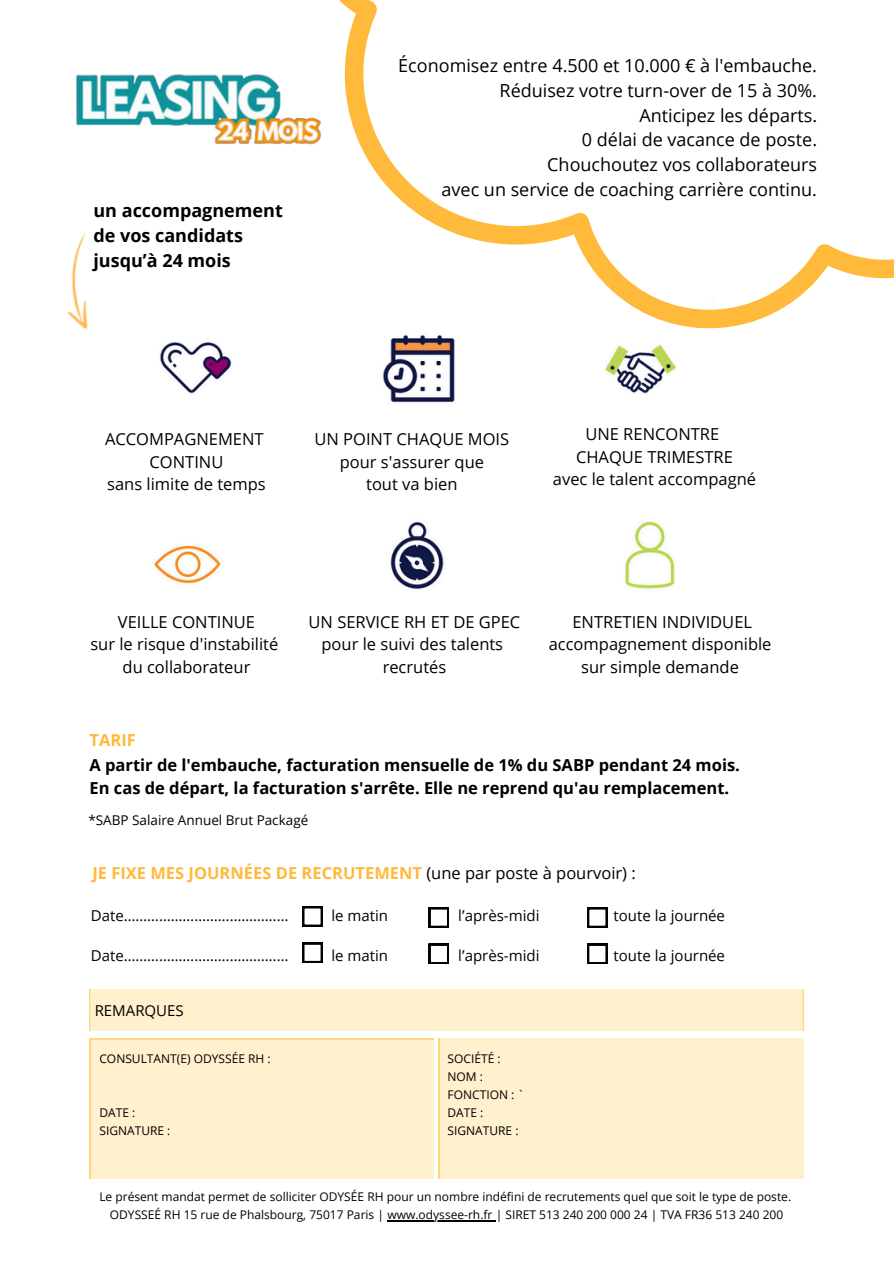
<style>
.page{position:relative;width:894px;height:1264px;background:#fff}
.page>*{position:absolute;margin:0;border:0;box-sizing:border-box;transform-origin:0 0}
.t1{font:18px/24.8px "Open Sans";color:#000;text-align:right}
.t2{font:700 18px/24.8px "Open Sans";color:#000}
.t3{font:16.5px/22.5px "Open Sans";color:#000;text-align:center}
.t4{font:700 16.5px/22.5px "Open Sans";color:#000}
.t5{font:700 16.5px "Open Sans";color:#ffb93b}
.t6{font:15px "Open Sans";color:#000}
.t7{font:13.5px "Open Sans";color:#000}
.t8{font:12px/18px "Open Sans";color:#000}
.s1{font-weight:400;color:#000}
</style>
<div class="page">
<svg style="left:302px;top:906px;width:20px;height:20px"></svg>
<svg style="left:302px;top:942px;width:20px;height:20px"></svg>
<svg style="left:428px;top:907px;width:21px;height:20px"></svg>
<svg style="left:428px;top:943px;width:21px;height:20px"></svg>
<svg style="left:587px;top:907px;width:20px;height:20px"></svg>
<svg style="left:587px;top:943px;width:20px;height:20px"></svg>
<img style="left:76px;top:74px;width:52px;height:52px">
<img style="left:67px;top:233px;width:21px;height:96px">
<img style="left:154px;top:545px;width:67px;height:39px">
<svg style="left:128px;top:0;width:765px;height:403px"></svg>
<hr style="left:387px;top:1219px;width:108px;height:1px;background:#000">
<img style="left:390px;top:522px;width:54px;height:67px">
<img style="left:625px;top:521px;width:50px;height:68px">
<h3 class="t2" style="left:93px;top:198px;width:191px">un accompagnement de vos candidats jusqu’à 24 mois</h3>
<p class="t1" style="left:398px;top:53px;width:420px">Économisez entre 4.500 et 10.000 € à l'embauche.<br>Réduisez votre turn-over de 15 à 30%.<br>Anticipez les départs.<br>0 délai de vacance de poste.<br>Chouchoutez vos collaborateurs<br>avec un service de coaching carrière continu.</p>
<p class="t3" style="left:105px;top:428px;width:162px">ACCOMPAGNEMENT<br>CONTINU<br>sans limite de temps</p>
<p class="t3" style="left:314px;top:428px;width:196px">UN POINT CHAQUE MOIS pour s'assurer que<br>tout va bien</p>
<p class="t3" style="left:552px;top:422px;width:204px">UNE RENCONTRE<br>CHAQUE TRIMESTRE<br>avec le talent accompagné</p>
<p class="t3" style="left:90px;top:610px;width:189px">VEILLE CONTINUE<br>sur le risque d'instabilité du collaborateur</p>
<p class="t3" style="left:308px;top:610px;width:213px">UN SERVICE RH ET DE GPEC pour le suivi des talents recrutés</p>
<p class="t3" style="left:548px;top:610px;width:224px">ENTRETIEN INDIVIDUEL accompagnement disponible sur simple demande</p>
<h5 class="t5" style="left:89px;top:728px;width:48px">TARIF</h5>
<p class="t4" style="left:89px;top:753px;width:651px">A partir de l'embauche, facturation mensuelle de 1% du SABP pendant 24 mois.<br>En cas de départ, la facturation s'arrête. Elle ne reprend qu'au remplacement.</p>
<p class="t7" style="left:88px;top:810px;width:221px">*SABP Salaire Annuel Brut Packagé</p>
<h3 class="t5" style="left:92px;top:861px;width:545px">JE FIXE MES JOURNÉES DE RECRUTEMENT <span class="s1">(une par poste à pourvoir) :</span></h3>
<h3 class="t6" style="left:91px;top:904px;width:199px">Date……………………………………</h3>
<h3 class="t6" style="left:331px;top:904px;width:58px">le matin</h3>
<h3 class="t6" style="left:458px;top:904px;width:83px">l’après-midi</h3>
<h3 class="t6" style="left:613px;top:904px;width:113px">toute la journée</h3>
<h3 class="t6" style="left:91px;top:945px;width:199px">Date……………………………………</h3>
<h3 class="t6" style="left:331px;top:945px;width:58px">le matin</h3>
<h3 class="t6" style="left:458px;top:945px;width:83px">l’après-midi</h3>
<h3 class="t6" style="left:613px;top:945px;width:113px">toute la journée</h3>
<p class="t6" style="left:95px;top:999px;width:91px">REMARQUES</p>
<h3 class="t8" style="left:99px;top:1049px;width:173px">CONSULTANT(E) ODYSSÉE RH :</h3>
<h1 class="t8" style="left:99px;top:1103px;width:73px">DATE :<br>SIGNATURE :</h1>
<h2 class="t8" style="left:447px;top:1049px;width:78px">SOCIÉTÉ :<br>NOM :<br>FONCTION : `<br>DATE :<br>SIGNATURE :</h2>
<h5 class="t8" style="left:99px;top:1187px;width:693px">Le présent mandat permet de solliciter ODYSÉE RH pour un nombre indéfini de recrutements quel que soit le type de poste.</h5>
<h5 class="t8" style="left:110px;top:1205px;width:674px">ODYSSEÉ RH 15 rue de Phalsbourg, 75017 Paris | www.odyssee-rh.fr | SIRET 513 240 200 000 24 | TVA FR36 513 240 200</h5>
</div>
